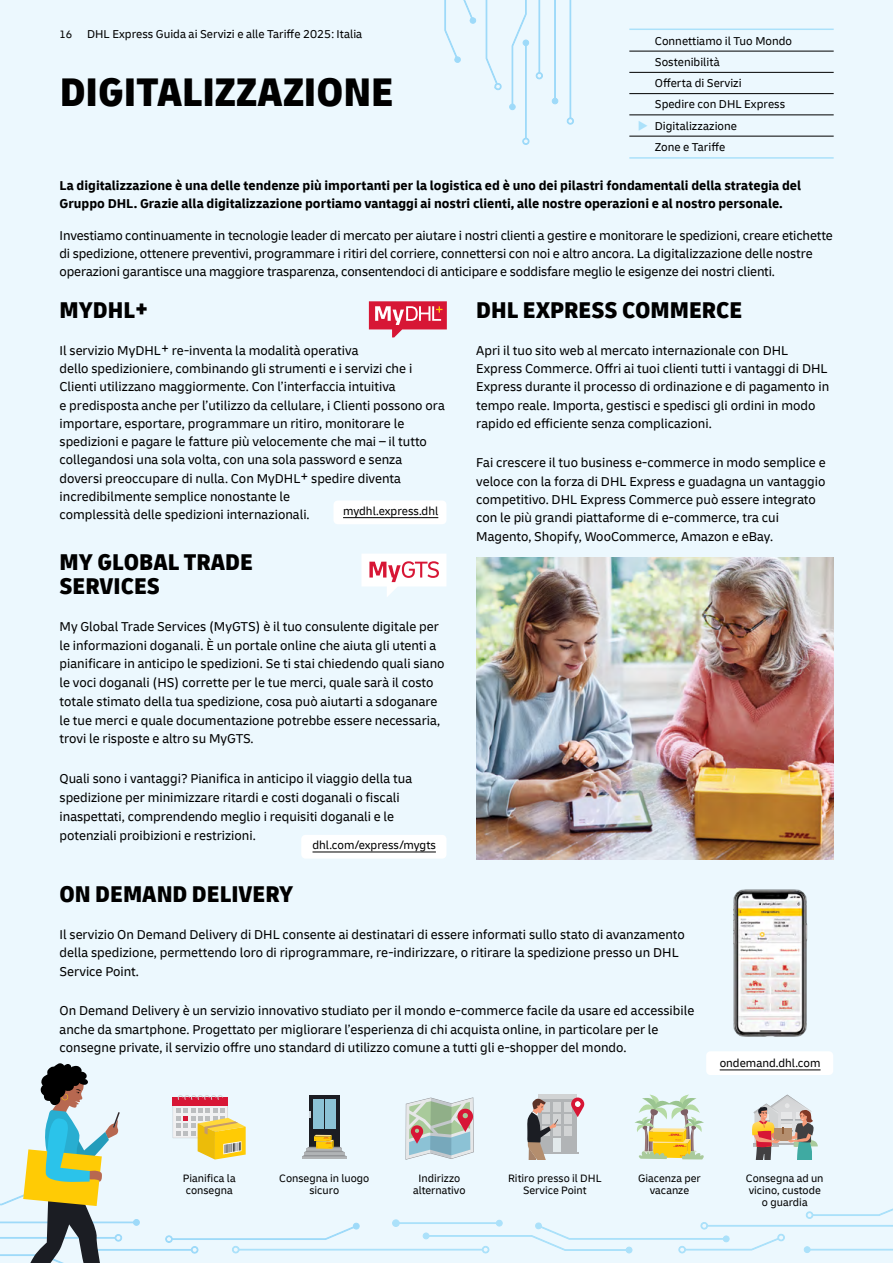
<style>
.page{position:relative;width:893px;height:1263px;background:#ecf8fe}
.page>*{position:absolute;margin:0;border:0;box-sizing:border-box;transform-origin:0 0}
.t1{font:900 condensed 42px "Delivery";color:#000}
.H3_Secondary_headline{font:900 condensed 24px/24px "Delivery";color:#000}
.P_Copy_text{font:13.5px/18.3px "Delivery";color:#000}
.P_Copy_text-2{font:700 13.5px/18.3px "Delivery";color:#000}
.P_Copy_text-3{font:12px/21.3px "Delivery";color:#000}
.P_Introductory_text{font:12px "Delivery";color:#000}
.P_Copy_text-4{font:11.25px/12px "Delivery";color:#000;text-align:center}
.s1{font-size:11.25px}
.s2{color:#abe1fa}
</style>
<div class="page">
<hr style="left:629px;top:29px;width:205px;height:1px;background:#abe1fa">
<hr style="left:629px;top:51px;width:205px;height:1px;background:#000">
<hr style="left:629px;top:72px;width:205px;height:1px;background:#000">
<hr style="left:629px;top:93px;width:205px;height:1px;background:#000">
<hr style="left:629px;top:115px;width:205px;height:1px;background:#000">
<hr style="left:629px;top:136px;width:205px;height:1px;background:#000">
<hr style="left:629px;top:157px;width:205px;height:2px;background:#abe1fa">
<svg style="left:485px;top:0;width:17px;height:90px"></svg>
<svg style="left:552px;top:0;width:22px;height:125px"></svg>
<svg style="left:509px;top:0;width:34px;height:145px"></svg>
<svg style="left:444px;top:0;width:32px;height:63px"></svg>
<svg style="left:369px;top:301px;width:78px;height:36px"></svg>
<div style="left:333px;top:500px;width:113px;height:24px;background:#fff;border-radius:4px"></div>
<hr style="left:343px;top:517px;width:95px;height:1px;background:#000">
<svg style="left:362px;top:554px;width:84px;height:43px"></svg>
<div style="left:301px;top:835px;width:145px;height:24px;background:#fff;border-radius:4px"></div>
<hr style="left:312px;top:852px;width:124px;height:1px;background:#000">
<img style="left:476px;top:557px;width:357px;height:302px">
<img style="left:733px;top:889px;width:75px;height:148px">
<div style="left:706px;top:1051px;width:127px;height:24px;background:#fff;border-radius:4px"></div>
<svg style="left:0;top:1063px;width:893px;height:200px"></svg>
<p class="P_Copy_text-3" style="left:60px;top:24px;width:304px"><span class="s1">16</span> DHL Express Guida ai Servizi e alle Tariffe 2025: Italia</p>
<h1 class="t1" style="left:60px;top:65px;width:336px">DIGITALIZZAZIONE</h1>
<p class="P_Copy_text-3" style="left:655px;top:30px;width:139px">Connettiamo il Tuo Mondo<br>Sostenibilità<br>Offerta di Servizi<br>Spedire con DHL Express</p>
<p class="P_Copy_text-3" style="left:638px;top:115px;width:101px;text-align:center"><span class="s2">◆</span> Digitalizzazione<br>Zone e Tariffe</p>
<p class="P_Copy_text-2" style="left:60px;top:177px;width:743px">La digitalizzazione è una delle tendenze più importanti per la logistica ed è uno dei pilastri fondamentali della strategia del<br>Gruppo DHL. Grazie alla digitalizzazione portiamo vantaggi ai nostri clienti, alle nostre operazioni e al nostro personale.</p>
<p class="P_Copy_text" style="left:60px;top:226px;width:775px">Investiamo continuamente in tecnologie leader di mercato per aiutare i nostri clienti a gestire e monitorare le spedizioni, creare etichette di spedizione, ottenere preventivi, programmare i ritiri del corriere, connettersi con noi e altro ancora. La digitalizzazione delle nostre operazioni garantisce una maggiore trasparenza, consentendoci di anticipare e soddisfare meglio le esigenze dei nostri clienti.</p>
<h3 class="H3_Secondary_headline" style="left:60px;top:298px;width:90px">MYDHL+</h3>
<p class="P_Copy_text" style="left:60px;top:341px;width:387px">Il servizio MyDHL+ re-inventa la modalità operativa<br>dello spedizioniere, combinando gli strumenti e i servizi che i Clienti utilizzano maggiormente. Con l’interfaccia intuitiva<br>e predisposta anche per l’utilizzo da cellulare, i Clienti possono ora importare, esportare, programmare un ritiro, monitorare le spedizioni e pagare le fatture più velocemente che mai – il tutto collegandosi una sola volta, con una sola password e senza doversi preoccupare di nulla. Con MyDHL+ spedire diventa incredibilmente semplice nonostante le<br>complessità delle spedizioni internazionali.</p>
<h3 class="H3_Secondary_headline" style="left:476px;top:298px;width:268px">DHL EXPRESS COMMERCE</h3>
<p class="P_Copy_text" style="left:476px;top:341px;width:354px">Apri il tuo sito web al mercato internazionale con DHL Express Commerce. Offri ai tuoi clienti tutti i vantaggi di DHL Express durante il processo di ordinazione e di pagamento in tempo reale. Importa, gestisci e spedisci gli ordini in modo rapido ed efficiente senza complicazioni.</p>
<p class="P_Copy_text" style="left:476px;top:454px;width:351px">Fai crescere il tuo business e-commerce in modo semplice e veloce con la forza di DHL Express e guadagna un vantaggio competitivo. DHL Express Commerce può essere integrato con le più grandi piattaforme di e-commerce, tra cui Magento, Shopify, WooCommerce, Amazon e eBay.</p>
<p class="P_Copy_text-3" style="left:343px;top:500px;width:97px">mydhl.express.dhl</p>
<h3 class="H3_Secondary_headline" style="left:60px;top:550px;width:195px">MY GLOBAL TRADE<br>SERVICES</h3>
<p class="P_Copy_text" style="left:60px;top:617px;width:387px;line-height:18.8px">My Global Trade Services (MyGTS) è il tuo consulente digitale per le informazioni doganali. È un portale online che aiuta gli utenti a pianificare in anticipo le spedizioni. Se ti stai chiedendo quali siano le voci doganali (HS) corrette per le tue merci, quale sarà il costo totale stimato della tua spedizione, cosa può aiutarti a sdoganare le tue merci e quale documentazione potrebbe essere necessaria, trovi le risposte e altro su MyGTS.</p>
<p class="P_Copy_text" style="left:60px;top:769px;width:354px;line-height:18.8px">Quali sono i vantaggi? Pianifica in anticipo il viaggio della tua spedizione per minimizzare ritardi e costi doganali o fiscali inaspettati, comprendendo meglio i requisiti doganali e le potenziali proibizioni e restrizioni.</p>
<p class="P_Copy_text-3" style="left:312px;top:834px;width:125px">dhl.com/express/mygts</p>
<h3 class="H3_Secondary_headline" style="left:60px;top:882px;width:235px">ON DEMAND DELIVERY</h3>
<p class="P_Copy_text" style="left:60px;top:925px;width:627px">Il servizio On Demand Delivery di DHL consente ai destinatari di essere informati sullo stato di avanzamento della spedizione, permettendo loro di riprogrammare, re-indirizzare, o ritirare la spedizione presso un DHL<br>Service Point.</p>
<p class="P_Copy_text" style="left:60px;top:1001px;width:636px">On Demand Delivery è un servizio innovativo studiato per il mondo e-commerce facile da usare ed accessibile anche da smartphone. Progettato per migliorare l’esperienza di chi acquista online, in particolare per le consegne private, il servizio offre uno standard di utilizzo comune a tutti gli e-shopper del mondo.</p>
<p class="P_Introductory_text" style="left:720px;top:1056px;width:102px">ondemand.dhl.com</p>
<p class="P_Copy_text-4" style="left:183px;top:1172px;width:54px;text-align:left">Pianifica la consegna</p>
<p class="P_Copy_text-4" style="left:279px;top:1172px;width:91px">Consegna in luogo sicuro</p>
<p class="P_Copy_text-4" style="left:413px;top:1172px;width:54px">Indirizzo alternativo</p>
<p class="P_Copy_text-4" style="left:508px;top:1172px;width:95px">Ritiro presso il DHL<br>Service Point</p>
<p class="P_Copy_text-4" style="left:638px;top:1172px;width:64px">Giacenza per vacanze</p>
<p class="P_Copy_text-4" style="left:746px;top:1172px;width:79px">Consegna ad un vicino, custode o guardia</p>
</div>
